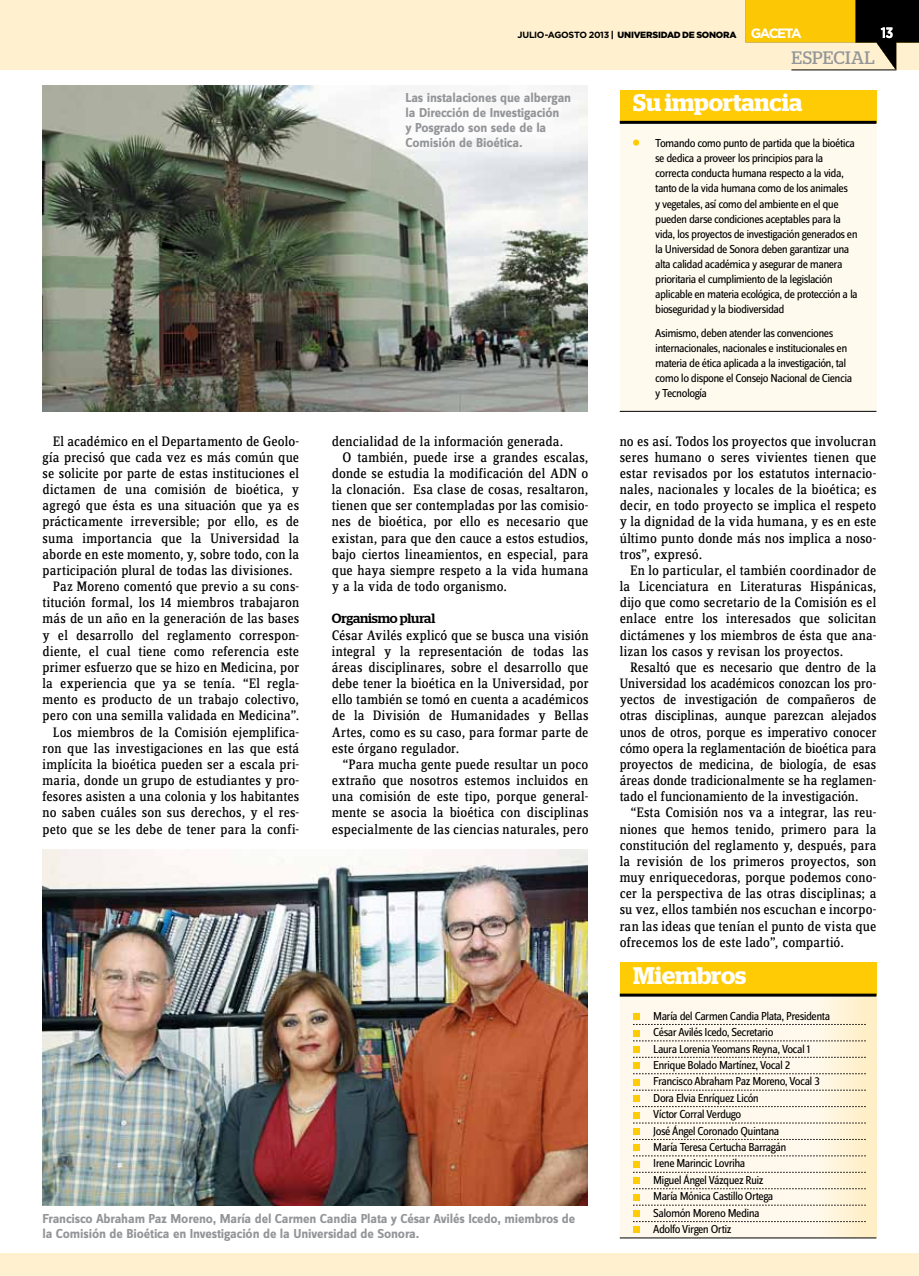
<style>
.page{position:relative;width:919px;height:1276px;background:#fff}
.page>*{position:absolute;margin:0;border:0;box-sizing:border-box;transform-origin:0 0}
.t1{font:600 24px "Stag";color:#fff}
.t2{font:18px "Stag";color:#939598}
.t3{font:700 15px "Gotham";color:#fff;scale:.85 1}
.t4{font:14.25px/16.2px "Zine Serif Dis";letter-spacing:.005em;color:#000;text-align:justify}
.t5{font:700 13.5px/15px "Zine Sans Dis";letter-spacing:-.01em;color:#939598}
.t6{font:500 13.5px "Stag";letter-spacing:-.01em;color:#000}
.t7{font:700 13.5px "Gotham";letter-spacing:-.115em;color:#fff}
.t8{font:12px/15.1px "Zine Sans Dis";letter-spacing:-.05em;color:#000}
.t9{font:700 9px "Gotham";letter-spacing:-.035em;color:#000}
.t10{font:900 9px "Gotham";color:#000}
.s1{font-weight:900}
</style>
<div class="page">
<div style="left:0;top:0;width:918px;height:69px;background:#fff1d0"></div>
<div style="left:0;top:1253px;width:918px;height:23px;background:#fff1d0"></div>
<hr style="left:791px;top:70px;width:105px;height:1px;background:#000">
<svg style="left:745px;top:0;width:173px;height:70px"></svg>
<img style="left:43px;top:850px;width:544px;height:355px">
<img style="left:43px;top:85px;width:544px;height:326px">
<div style="left:619px;top:90px;width:257px;height:33px;background:#ffcb05"></div>
<div style="left:619px;top:124px;width:257px;height:287px;background:#fffaee"></div>
<hr style="left:619px;top:121px;width:257px;height:3px;background:#000">
<hr style="left:619px;top:411px;width:257px;height:1px;background:#000">
<div style="left:633px;top:139px;width:6px;height:7px;background:#ffcb05;border-radius:50%"></div>
<div style="left:619px;top:963px;width:257px;height:33px;background:#ffcb05"></div>
<svg style="left:619px;top:996px;width:257px;height:241px;background:#fcf4e2"></svg>
<div style="left:633px;top:1013px;width:6px;height:7px;background:#ffcb05"></div>
<div style="left:633px;top:1144px;width:6px;height:7px;background:#ffcb05"></div>
<div style="left:633px;top:1226px;width:6px;height:7px;background:#ffcb05"></div>
<hr style="left:619px;top:993px;width:257px;height:3px;background:#000">
<hr style="left:619px;top:1237px;width:257px;height:1px;background:#000">
<svg style="left:633px;top:1024px;width:232px;height:116px;background:#f6efde"></svg>
<svg style="left:633px;top:1155px;width:232px;height:67px;background:#f3ecdb"></svg>
<p class="t9" style="left:517px;top:30px;width:107px">JULIO-AGOSTO 2013 <span class="s1">| UNIVER</span></p>
<p class="t10" style="left:652px;top:30px;width:13px">SIDAD</p>
<p class="t10" style="left:682px;top:30px;width:28px">DE SONORA</p>
<p class="t7" style="left:750px;top:25px;width:52px">GACETA</p>
<p class="t3" style="left:880px;top:23px;width:17px">13</p>
<p class="t2" style="left:791px;top:47px;width:12px">ESPECIAL</p>
<p class="t4" style="left:53px;top:433px;width:247px">El académico en el Departamento de Geolo-</p>
<p class="t4" style="left:43px;top:450px;width:258px">gía precisó que cada vez es más común que</p>
<p class="t4" style="left:43px;top:466px;width:258px">se solicite por parte de estas instituciones el</p>
<p class="t4" style="left:43px;top:482px;width:258px">dictamen de una comisión de bioética, y</p>
<p class="t4" style="left:43px;top:498px;width:258px">agregó que ésta es una situación que ya es</p>
<p class="t4" style="left:43px;top:514px;width:258px">prácticamente irreversible; por ello, es de</p>
<p class="t4" style="left:43px;top:530px;width:258px">suma importancia que la Universidad la</p>
<p class="t4" style="left:43px;top:546px;width:258px">aborde en este momento, y, sobre todo, con la</p>
<p class="t4" style="left:43px;top:563px;width:251px">participación plural de todas las divisiones.</p>
<p class="t4" style="left:53px;top:579px;width:247px">Paz Moreno comentó que previo a su cons-</p>
<p class="t4" style="left:43px;top:595px;width:258px">titución formal, los 14 miembros trabajaron</p>
<p class="t4" style="left:43px;top:611px;width:258px">más de un año en la generación de las bases</p>
<p class="t4" style="left:43px;top:627px;width:258px">y el desarrollo del reglamento correspon-</p>
<p class="t4" style="left:43px;top:643px;width:258px">diente, el cual tiene como referencia este</p>
<p class="t4" style="left:43px;top:660px;width:258px">primer esfuerzo que se hizo en Medicina, por</p>
<p class="t4" style="left:43px;top:676px;width:258px">la experiencia que ya se tenía. “El regla-</p>
<p class="t4" style="left:43px;top:692px;width:258px">mento es producto de un trabajo colectivo,</p>
<p class="t4" style="left:43px;top:708px;width:258px">pero con una semilla validada en Medicina”.</p>
<p class="t4" style="left:53px;top:724px;width:247px">Los miembros de la Comisión ejemplifica-</p>
<p class="t4" style="left:43px;top:740px;width:258px">ron que las investigaciones en las que está</p>
<p class="t4" style="left:43px;top:757px;width:258px">implícita la bioética pueden ser a escala pri-</p>
<p class="t4" style="left:43px;top:773px;width:258px">maria, donde un grupo de estudiantes y pro-</p>
<p class="t4" style="left:43px;top:789px;width:258px">fesores asisten a una colonia y los habitantes</p>
<p class="t4" style="left:43px;top:805px;width:258px">no saben cuáles son sus derechos, y el res-</p>
<p class="t4" style="left:43px;top:821px;width:258px">peto que se les debe de tener para la confi-</p>
<p class="t5" style="left:405px;top:91px;width:167px">Las instalaciones que albergan la Dirección de Investigación<br>y Posgrado son sede de la<br>Comisión de Bioética.</p>
<h1 class="t1" style="left:633px;top:88px;width:171px">Su importancia</h1>
<p class="t8" style="left:655px;top:136px;width:204px">Tomando como punto de partida que la bioética se dedica a proveer los principios para la correcta conducta humana respecto a la vida, tanto de la vida humana como de los animales<br>y vegetales, así como del ambiente en el que pueden darse condiciones aceptables para la vida, los proyectos de investigación generados en la Universidad de Sonora deben garantizar una alta calidad académica y asegurar de manera prioritaria el cumplimiento de la legislación aplicable en materia ecológica, de protección a la bioseguridad y la biodiversidad</p>
<p class="t8" style="left:655px;top:326px;width:199px">Asimismo, deben atender las convenciones internacionales, nacionales e institucionales en materia de ética aplicada a la investigación, tal como lo dispone el Consejo Nacional de Ciencia y Tecnología</p>
<p class="t4" style="left:332px;top:433px;width:233px">dencialidad de la información generada.</p>
<p class="t4" style="left:342px;top:450px;width:247px">O también, puede irse a grandes escalas,</p>
<p class="t4" style="left:332px;top:466px;width:258px">donde se estudia la modificación del ADN o</p>
<p class="t4" style="left:332px;top:482px;width:258px">la clonación. Esa clase de cosas, resaltaron,</p>
<p class="t4" style="left:332px;top:498px;width:258px">tienen que ser contempladas por las comisio-</p>
<p class="t4" style="left:332px;top:514px;width:258px">nes de bioética, por ello es necesario que</p>
<p class="t4" style="left:332px;top:530px;width:258px">existan, para que den cauce a estos estudios,</p>
<p class="t4" style="left:332px;top:547px;width:258px">bajo ciertos lineamientos, en especial, para</p>
<p class="t4" style="left:332px;top:563px;width:258px">que haya siempre respeto a la vida humana</p>
<p class="t4" style="left:332px;top:579px;width:177px">y a la vida de todo organismo.</p>
<p class="t6" style="left:332px;top:610px;width:105px">Organismo plural</p>
<p class="t4" style="left:332px;top:627px;width:258px">César Avilés explicó que se busca una visión integral y la representación de todas las áreas disciplinares, sobre el desarrollo que debe tener la bioética en la Universidad, por ello también se tomó en cuenta a académicos de la División de Humanidades y Bellas Artes, como es su caso, para formar parte de este órgano regulador.</p>
<p class="t4" style="left:332px;top:757px;width:258px;text-indent:11px">“Para mucha gente puede resultar un poco extraño que nosotros estemos incluidos en una comisión de este tipo, porque general&shy;mente se asocia la bioética con disciplinas especialmente de las ciencias naturales, pero</p>
<p class="t4" style="left:619px;top:433px;width:258px">no es así. Todos los proyectos que involucran seres humano o seres vivientes tienen que estar revisados por los estatutos internacio&shy;nales, nacionales y locales de la bioética; es decir, en todo proyecto se implica el respeto y la dignidad de la vida humana, y es en este último punto donde más nos implica a noso&shy;tros”, expresó.</p>
<p class="t4" style="left:619px;top:563px;width:258px;text-indent:11px">En lo particular, el también coordinador de la Licenciatura en Literaturas Hispánicas, dijo que como secretario de la Comisión es el enlace entre los interesados que solicitan dictámenes y los miembros de ésta que ana&shy;lizan los casos y revisan los proyectos.</p>
<p class="t4" style="left:619px;top:660px;width:258px;text-indent:11px">Resaltó que es necesario que dentro de la Universidad los académicos conozcan los pro&shy;yectos de investigación de compañeros de otras disciplinas, aunque parezcan alejados unos de otros, porque es imperativo conocer cómo opera la reglamentación de bioética para proyectos de medicina, de biología, de esas áreas donde tradicionalmente se ha reglamen&shy;tado el funcionamiento de la investigación.</p>
<p class="t4" style="left:619px;top:805px;width:258px;text-indent:11px">“Esta Comisión nos va a integrar, las reu&shy;niones que hemos tenido, primero para la constitución del reglamento y, después, para la revisión de los primeros proyectos, son muy enriquecedoras, porque podemos cono&shy;cer la perspectiva de las otras disciplinas; a su vez, ellos también nos escuchan e incorpo&shy;ran las ideas que tenían el punto de vista que ofrecemos los de este lado”, compartió.</p>
<p class="t5" style="left:43px;top:1212px;width:534px">Francisco Abraham Paz Moreno, María del Carmen Candia Plata y César Avilés Icedo, miembros de la Comisión de Bioética en Investigación de la Universidad de Sonora.</p>
<h1 class="t1" style="left:633px;top:961px;width:115px">Miembros</h1>
<p class="t8" style="left:653px;top:1008px;width:178px;line-height:16.4px">María del Carmen Candia Plata, Presidenta<br>César Avilés I cedo, Secretario<br>Laura Lorenia Yeomans Reyna, Vocal 1<br>Enrique Bolado Martínez, Vocal 2<br>Francisco Abraham Paz Moreno, Vocal 3<br>Dora Elvia Enríquez Licón<br>Víctor Corral Verdugo<br>José Ángel Coronado Quintana<br>María Teresa Certucha Barragán<br>I rene Marincic Lovriha<br>M iguel Ángel Vázquez Ruiz<br>María Mónica Castillo Ortega<br>Salomón Moreno Medina<br>Adolfo Virgen Ortiz</p>
</div>
